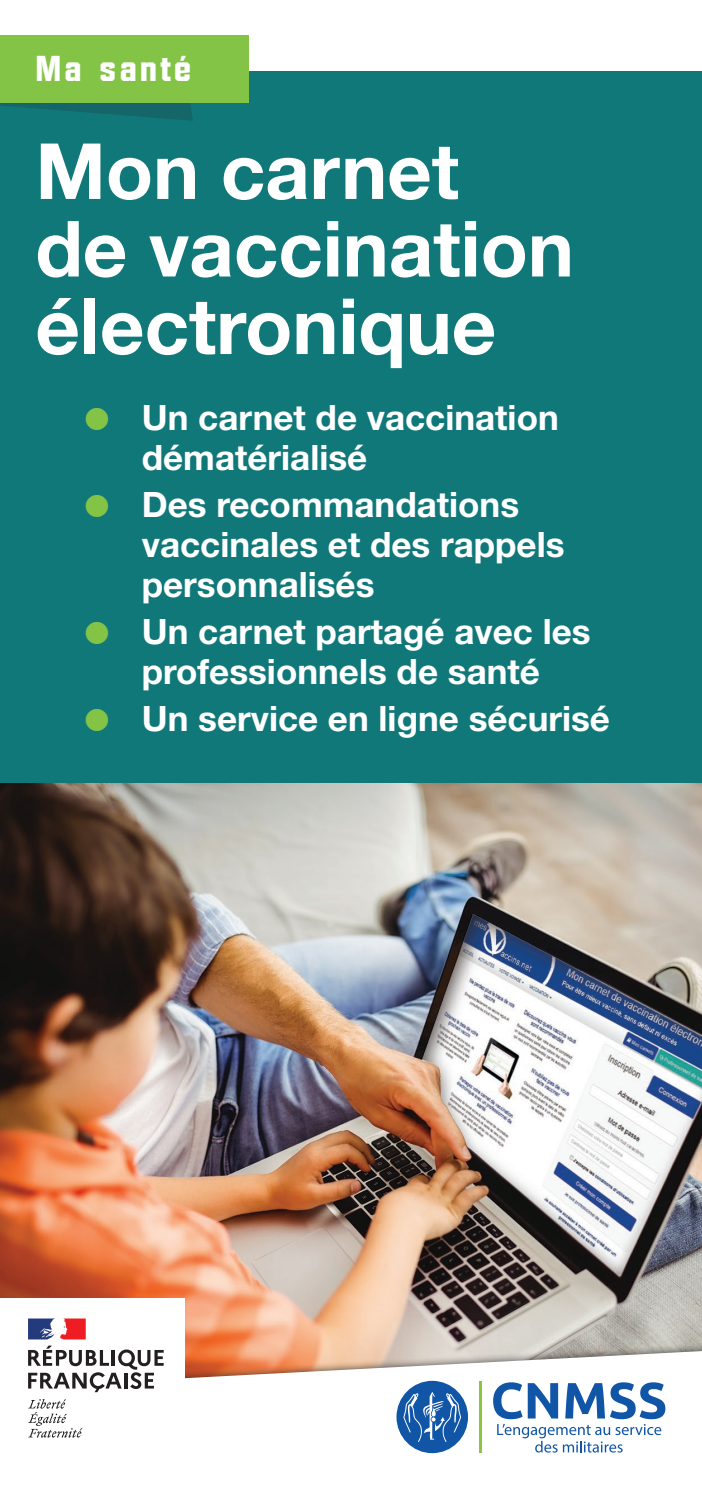
<style>
.page{position:relative;width:702px;height:1489px;background:#fff}
.page>*{position:absolute;margin:0;border:0;box-sizing:border-box;transform-origin:0 0}
.t1{font:700 77.5px/77.5px "Helvetica Neue LT Std";color:#fff}
.t2{font:700 35px/40px "Helvetica Neue LT Std";color:#fff}
.t3{font:700 35px "Diamante";letter-spacing:.1em;color:#fff}
.s1{font-family:"Monotype Sorts";font-weight:400;font-size:30px;color:#83c447}
</style>
<div class="page">
<img style="left:0;top:782px;width:702px;height:558px">
<div style="left:0;top:71px;width:702px;height:711px;background:#11787a"></div>
<svg style="left:0;top:103px;width:193px;height:18px"></svg>
<div style="left:0;top:35px;width:248px;height:68px;background:#83c447"></div>
<div style="left:0;top:1340px;width:702px;height:148px;background:#231f20;opacity:.65"></div>
<svg style="left:0;top:1350px;width:702px;height:138px"></svg>
<div style="left:0;top:1297px;width:184px;height:156px;background:#fff"></div>
<svg style="left:28px;top:1345px;width:136px;height:46px"></svg>
<svg style="left:28px;top:1399px;width:54px;height:38px"></svg>
<svg style="left:28px;top:1318px;width:58px;height:21px"></svg>
<hr style="left:479px;top:1381px;width:2px;height:71px;background:#8bc63e">
<div style="left:396px;top:1380px;width:72px;height:72px;background:#1055a6;border-radius:50%"></div>
<svg style="left:403px;top:1391px;width:58px;height:50px"></svg>
<svg style="left:493px;top:1382px;width:172px;height:70px"></svg>
<p class="t3" style="left:36px;top:48px;width:157px">Ma santé</p>
<h1 class="t1" style="left:35px;top:131px;width:540px">Mon carnet<br>de vaccination électronique</h1>
<p class="t2" style="left:142px;top:397px;width:418px;text-indent:-57px"><span class="s1">O</span> Un carnet de vaccination dématérialisé</p>
<p class="t2" style="left:142px;top:484px;width:424px;text-indent:-57px"><span class="s1">O</span> Des recommandations vaccinales et des rappels personnalisés</p>
<p class="t2" style="left:85px;top:611px;width:507px;text-align:center"><span class="s1">O</span> Un carnet partagé avec les professionnels de santé</p>
<p class="t2" style="left:85px;top:698px;width:526px"><span class="s1">O</span> Un service en ligne sécurisé</p>
</div>
